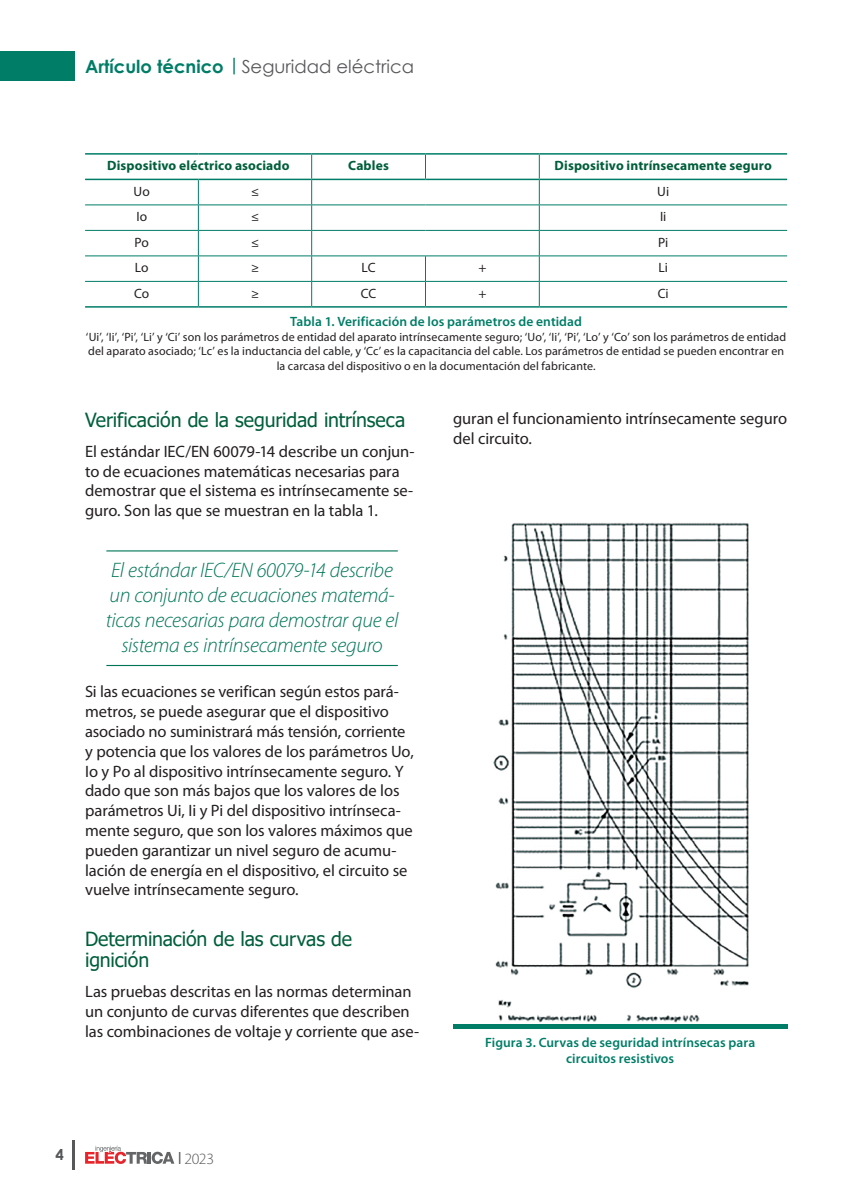
<style>
.page{position:relative;width:851px;height:1191px;background:#fff}
.page>*{position:absolute;margin:0;border:0;box-sizing:border-box;transform-origin:0 0}
.Destacado{font:italic 300 21px/25.2px "Myriad Pro";letter-spacing:-.015em;color:#007557;text-align:center}
.Subtitulo{font:19.5px/21px "Tahoma";letter-spacing:-.01em;color:#005e3b}
.General_Tema{font:18px "Century Gothic";color:#57585a}
.Texto{font:16.5px/19.8px "Myriad Pro";letter-spacing:-.005em;color:#231f20}
.t1{font:300 15.75px "Myriad Pro";color:#57585a}
.t2{font:700 15px "Century Gothic";color:#57585a}
.Imágenes_título{font:600 13.5px "Myriad Pro";letter-spacing:.005em;color:#007d67}
.Tabla_cabezal{font:700 13.5px "Myriad Pro";letter-spacing:.01em;color:#005e3b}
.Tabla_contenido{font:13.5px "Myriad Pro";color:#231f20}
.Imágenes_fuente{font:12px/14.4px "Myriad Pro";letter-spacing:.01em;color:#231f20;text-align:center}
.s1{font-weight:700;color:#007d67}
</style>
<div class="page">
<hr style="left:72px;top:1140px;width:2px;height:29px;background:#57585a">
<svg style="left:85px;top:1145px;width:89px;height:19px"></svg>
<div style="left:0;top:51px;width:74px;height:30px;background:#007d67"></div>
<hr style="left:106px;top:550px;width:292px;height:1px;background:#007557">
<hr style="left:106px;top:665px;width:292px;height:1px;background:#007557">
<hr style="left:85px;top:204px;width:113px;height:1px;background:#007d67">
<hr style="left:198px;top:204px;width:113px;height:1px;background:#007d67">
<hr style="left:311px;top:204px;width:114px;height:1px;background:#007d67">
<hr style="left:425px;top:204px;width:114px;height:1px;background:#007d67">
<hr style="left:539px;top:204px;width:248px;height:1px;background:#007d67">
<hr style="left:85px;top:230px;width:113px;height:1px;background:#007d67">
<hr style="left:198px;top:230px;width:113px;height:1px;background:#007d67">
<hr style="left:311px;top:230px;width:114px;height:1px;background:#007d67">
<hr style="left:425px;top:230px;width:114px;height:1px;background:#007d67">
<hr style="left:539px;top:230px;width:248px;height:1px;background:#007d67">
<hr style="left:85px;top:255px;width:113px;height:1px;background:#007d67">
<hr style="left:198px;top:255px;width:113px;height:1px;background:#007d67">
<hr style="left:311px;top:255px;width:114px;height:1px;background:#007d67">
<hr style="left:425px;top:255px;width:114px;height:1px;background:#007d67">
<hr style="left:539px;top:255px;width:248px;height:1px;background:#007d67">
<hr style="left:85px;top:281px;width:113px;height:1px;background:#007d67">
<hr style="left:198px;top:281px;width:113px;height:1px;background:#007d67">
<svg style="left:198px;top:180px;width:1px;height:126px"></svg>
<hr style="left:311px;top:281px;width:114px;height:1px;background:#007d67">
<hr style="left:425px;top:281px;width:114px;height:1px;background:#007d67">
<svg style="left:425px;top:256px;width:1px;height:50px"></svg>
<hr style="left:539px;top:281px;width:248px;height:1px;background:#007d67">
<hr style="left:85px;top:306px;width:113px;height:2px;background:#007d67">
<hr style="left:198px;top:306px;width:113px;height:2px;background:#007d67">
<hr style="left:311px;top:306px;width:114px;height:2px;background:#007d67">
<hr style="left:425px;top:306px;width:114px;height:2px;background:#007d67">
<hr style="left:539px;top:306px;width:248px;height:2px;background:#007d67">
<hr style="left:85px;top:153px;width:113px;height:2px;background:#007d67">
<hr style="left:198px;top:153px;width:113px;height:2px;background:#007d67">
<hr style="left:311px;top:153px;width:114px;height:2px;background:#007d67">
<hr style="left:425px;top:153px;width:114px;height:2px;background:#007d67">
<hr style="left:539px;top:153px;width:248px;height:2px;background:#007d67">
<hr style="left:85px;top:179px;width:113px;height:1px;background:#007d67">
<hr style="left:198px;top:179px;width:113px;height:1px;background:#007d67">
<hr style="left:311px;top:179px;width:114px;height:1px;background:#007d67">
<hr style="left:425px;top:179px;width:114px;height:1px;background:#007d67">
<hr style="left:539px;top:179px;width:248px;height:1px;background:#007d67">
<svg style="left:311px;top:155px;width:1px;height:151px"></svg>
<svg style="left:425px;top:155px;width:1px;height:24px"></svg>
<svg style="left:539px;top:155px;width:1px;height:151px"></svg>
<img style="left:493px;top:523px;width:256px;height:500px">
<hr style="left:453px;top:1024px;width:334px;height:4px;background:#007d67">
<p class="General_Tema" style="left:85px;top:54px;width:330px"><span class="s1">Artículo técnico |</span>Seguridad eléctrica</p>
<p class="Tabla_cabezal" style="left:107px;top:158px;width:184px">Dispositivo eléctrico asociado</p>
<p class="Tabla_cabezal" style="left:348px;top:158px;width:42px">Cables</p>
<p class="Tabla_cabezal" style="left:554px;top:158px;width:219px">Dispositivo intrínsecamente seguro</p>
<p class="Tabla_contenido" style="left:134px;top:184px;width:18px">Uo</p>
<p class="Tabla_contenido" style="left:251px;top:184px;width:10px">≤</p>
<p class="Tabla_contenido" style="left:657px;top:184px;width:13px">Ui</p>
<p class="Tabla_contenido" style="left:136px;top:209px;width:12px">Io</p>
<p class="Tabla_contenido" style="left:251px;top:209px;width:10px">≤</p>
<p class="Tabla_contenido" style="left:660px;top:209px;width:8px">Ii</p>
<p class="Tabla_contenido" style="left:134px;top:235px;width:16px">Po</p>
<p class="Tabla_contenido" style="left:251px;top:235px;width:10px">≤</p>
<p class="Tabla_contenido" style="left:658px;top:235px;width:12px">Pi</p>
<p class="Tabla_contenido" style="left:135px;top:260px;width:15px">Lo</p>
<p class="Tabla_contenido" style="left:251px;top:260px;width:10px">≥</p>
<p class="Tabla_contenido" style="left:361px;top:260px;width:15px">LC</p>
<p class="Tabla_contenido" style="left:478px;top:260px;width:10px">+</p>
<p class="Tabla_contenido" style="left:658px;top:260px;width:11px">Li</p>
<p class="Tabla_contenido" style="left:134px;top:286px;width:17px">Co</p>
<p class="Tabla_contenido" style="left:251px;top:286px;width:10px">≥</p>
<p class="Tabla_contenido" style="left:361px;top:286px;width:17px">CC</p>
<p class="Tabla_contenido" style="left:478px;top:286px;width:10px">+</p>
<p class="Tabla_contenido" style="left:657px;top:286px;width:13px">Ci</p>
<p class="Imágenes_título" style="left:290px;top:314px;width:293px">Tabla 1. Verificación de los parámetros de entidad</p>
<p class="Imágenes_fuente" style="left:86px;top:330px;width:701px">‘Ui’, ‘Ii’, ‘Pi’, ‘Li’ y ‘Ci’ son los parámetros de entidad del aparato intrínsecamente seguro; ‘Uo’, ‘Ii’, ‘Pi’, ‘Lo’ y ‘Co’ son los parámetros de entidad del aparato asociado; ‘Lc’ es la inductancia del cable, y ‘Cc’ es la capacitancia del cable. Los parámetros de entidad se pueden encontrar en la carcasa del dispositivo o en la documentación del fabricante.</p>
<p class="Subtitulo" style="left:85px;top:410px;width:321px">Verificación de la seguridad intrínseca</p>
<p class="Texto" style="left:85px;top:442px;width:331px">El estándar IEC/EN 60079-14 describe un conjun&shy;to de ecuaciones matemáticas necesarias para demostrar que el sistema es intrínsecamente se&shy;guro. Son las que se muestran en la tabla 1.</p>
<p class="Destacado" style="left:106px;top:557px;width:294px">El estándar IEC/EN 60079-14 describe un conjunto de ecuaciones matemá&shy;ticas necesarias para demostrar que el sistema es intrínsecamente seguro</p>
<p class="Texto" style="left:85px;top:682px;width:330px">Si las ecuaciones se verifican según estos pará&shy;metros, se puede asegurar que el dispositivo asociado no suministrará más tensión, corriente y potencia que los valores de los parámetros Uo, Io y Po al dispositivo intrínsecamente seguro. Y dado que son más bajos que los valores de los parámetros Ui, Ii y Pi del dispositivo intrínseca&shy;mente seguro, que son los valores máximos que pueden garantizar un nivel seguro de acumu&shy;lación de energía en el dispositivo, el circuito se vuelve intrínsecamente seguro.</p>
<p class="Subtitulo" style="left:85px;top:929px;width:268px">Determinación de las curvas de ignición</p>
<p class="Texto" style="left:85px;top:982px;width:335px">Las pruebas descritas en las normas determinan un conjunto de curvas diferentes que describen las combinaciones de voltaje y corriente que ase-</p>
<p class="t2" style="left:55px;top:1143px;width:10px">4</p>
<p class="t1" style="left:178px;top:1149px;width:37px"><sup>|</sup> 2023</p>
<p class="Texto" style="left:453px;top:409px;width:335px">guran el funcionamiento intrínsecamente seguro del circuito.</p>
<p class="Imágenes_título" style="left:485px;top:1035px;width:271px">Figura 3. Curvas de seguridad intrínsecas para</p>
<p class="Imágenes_título" style="left:566px;top:1051px;width:109px">circuitos resistivos</p>
</div>
